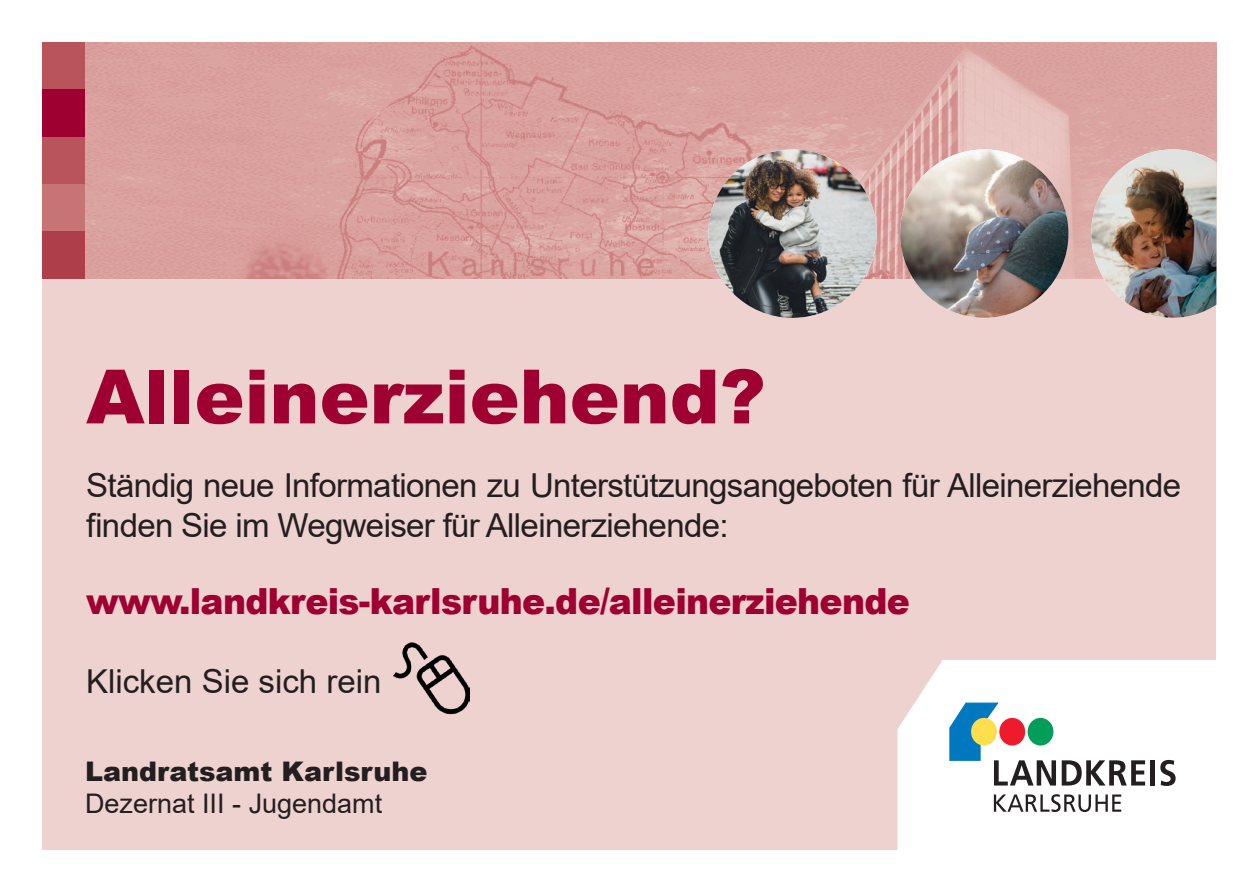
<style>
.page{position:relative;width:1259px;height:893px;background:#fff}
.page>*{position:absolute;margin:0;border:0;box-sizing:border-box;transform-origin:0 0}
.t1{font:900 75px "Arial";color:#9e0131}
.t2{font:900 36px "Arial";letter-spacing:-.02em;color:#9e0131;scale:.96 1}
.t3{font:33px/39.6px "Arial";letter-spacing:-.02em;color:#231f20}
.t4{font:33px "Arial";color:#231f20}
.t5{font:27px "Arial";color:#231f20}
.t6{font:900 27px "Arial";color:#231f20}
</style>
<div class="page">
<div style="left:43px;top:43px;width:1173px;height:807px;background:#eed2cf"></div>
<img style="left:85px;top:43px;width:1131px;height:235px">
<div style="left:43px;top:43px;width:42px;height:47px;background:#b8545a"></div>
<div style="left:43px;top:137px;width:42px;height:47px;background:#b8545a"></div>
<div style="left:43px;top:184px;width:42px;height:47px;background:#c67474"></div>
<div style="left:43px;top:90px;width:42px;height:47px;background:#9e0131"></div>
<div style="left:43px;top:231px;width:42px;height:47px;background:#af3e4b"></div>
<img style="left:900px;top:149px;width:168px;height:169px;border-radius:84px">
<img style="left:1091px;top:149px;width:125px;height:169px">
<div style="left:897px;top:660px;width:319px;height:190px;background:#fff"></div>
<svg style="left:948px;top:702px;width:197px;height:83px;background:#c4cdcd"></svg>
<div style="left:1150px;top:760px;width:5px;height:25px;background:#231f20"></div>
<svg style="left:1160px;top:760px;width:15px;height:26px"></svg>
<svg style="left:994px;top:794px;width:127px;height:18px;background:#b4b2b3"></svg>
<img style="left:708px;top:150px;width:168px;height:168px;border-radius:84px">
<img style="left:393px;top:642px;width:77px;height:73px">
<h1 class="t1" style="left:86px;top:342px;width:681px">Alleinerziehend?</h1>
<p class="t3" style="left:86px;top:465px;width:1096px">Ständig neue Informationen zu Unterstützungsangeboten für Alleinerziehende finden Sie im Wegweiser für Alleinerziehende:</p>
<p class="t2" style="left:86px;top:575px;width:859px">www.landkreis-karlsruhe.de/alleinerziehende</p>
<p class="t4" style="left:86px;top:659px;width:297px">Klicken Sie sich rein</p>
<p class="t6" style="left:85px;top:751px;width:344px">Landratsamt Karlsruhe</p>
<p class="t5" style="left:85px;top:785px;width:299px">Dezernat III - Jugendamt</p>
</div>
